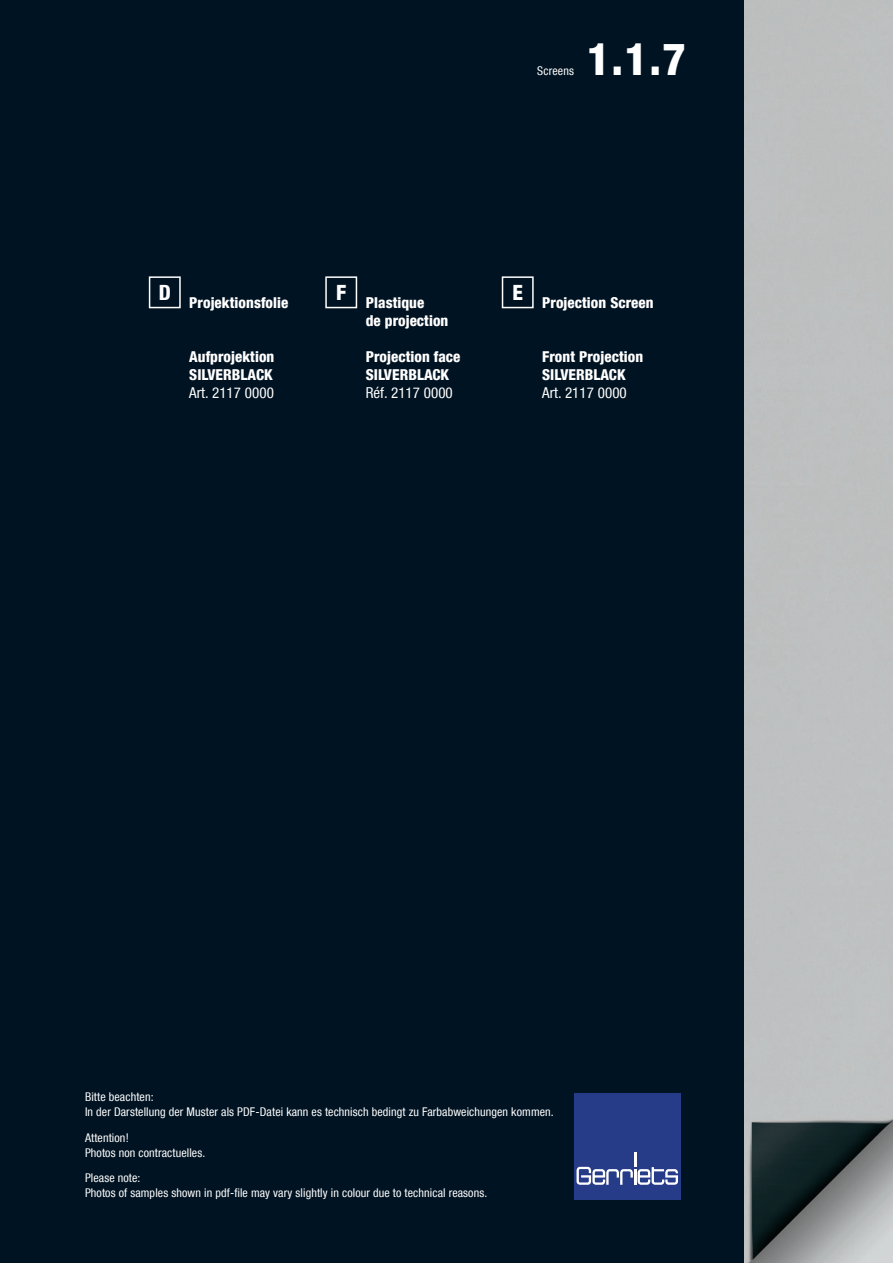
<style>
.page{position:relative;width:893px;height:1263px;background:#001322}
.page>*{position:absolute;margin:0;border:0;box-sizing:border-box;transform-origin:0 0}
.t1{font:800 condensed 45px "Helvetica Neue LT Com";color:#fff}
.t2{font:800 condensed 21px "Helvetica Neue LT Com";color:#fff}
.t3{font:800 condensed 15px/18px "Helvetica Neue LT Com";letter-spacing:.005em;color:#fff}
.t4{font:condensed 15px "Helvetica Neue LT Com";letter-spacing:.005em;color:#fff}
.t5{font:condensed 12px/15px "Helvetica Neue LT Com";letter-spacing:.01em;color:#fff}
</style>
<div class="page">
<img style="left:744px;top:0;width:149px;height:1263px">
<div style="left:149px;top:276px;width:32px;height:32px;border:2px solid #fff"></div>
<div style="left:325px;top:276px;width:32px;height:32px;border:2px solid #fff"></div>
<div style="left:502px;top:276px;width:32px;height:32px;border:2px solid #fff"></div>
<div style="left:574px;top:1093px;width:106px;height:106px;background:#263c89"></div>
<svg style="left:576px;top:1152px;width:102px;height:33px"></svg>
<p class="t5" style="left:537px;top:63px;width:38px">Screens</p>
<h1 class="t1" style="left:587px;top:31px;width:100px">1.1.7</h1>
<h2 class="t2" style="left:159px;top:279px;width:14px">D</h2>
<h2 class="t2" style="left:336px;top:279px;width:12px">F</h2>
<h2 class="t2" style="left:512px;top:279px;width:12px">E</h2>
<p class="t3" style="left:189px;top:294px;width:101px">Projektionsfolie</p>
<p class="t3" style="left:366px;top:294px;width:84px">Plastique<br>de projection</p>
<p class="t3" style="left:366px;top:348px;width:96px">Projection face<br>SILVERBLACK</p>
<p class="t4" style="left:366px;top:384px;width:89px">Réf. 2117 0000</p>
<p class="t3" style="left:189px;top:348px;width:87px">Aufprojektion<br>SILVERBLACK</p>
<p class="t4" style="left:189px;top:384px;width:86px">Art. 2117 0000</p>
<p class="t3" style="left:542px;top:294px;width:113px">Projection Screen</p>
<p class="t3" style="left:542px;top:348px;width:103px">Front Projection<br>SILVERBLACK</p>
<p class="t4" style="left:542px;top:384px;width:86px">Art. 2117 0000</p>
<p class="t5" style="left:85px;top:1089px;width:470px">Bitte beachten:<br>In der Darstellung der Muster als PDF-Datei kann es technisch bedingt zu Farbabweichungen kommen.</p>
<p class="t5" style="left:85px;top:1130px;width:122px">Attention!<br>Photos non contractuelles.</p>
<p class="t5" style="left:85px;top:1170px;width:404px">Please note:<br>Photos of samples shown in pdf-file may vary slightly in colour due to technical reasons.</p>
</div>
